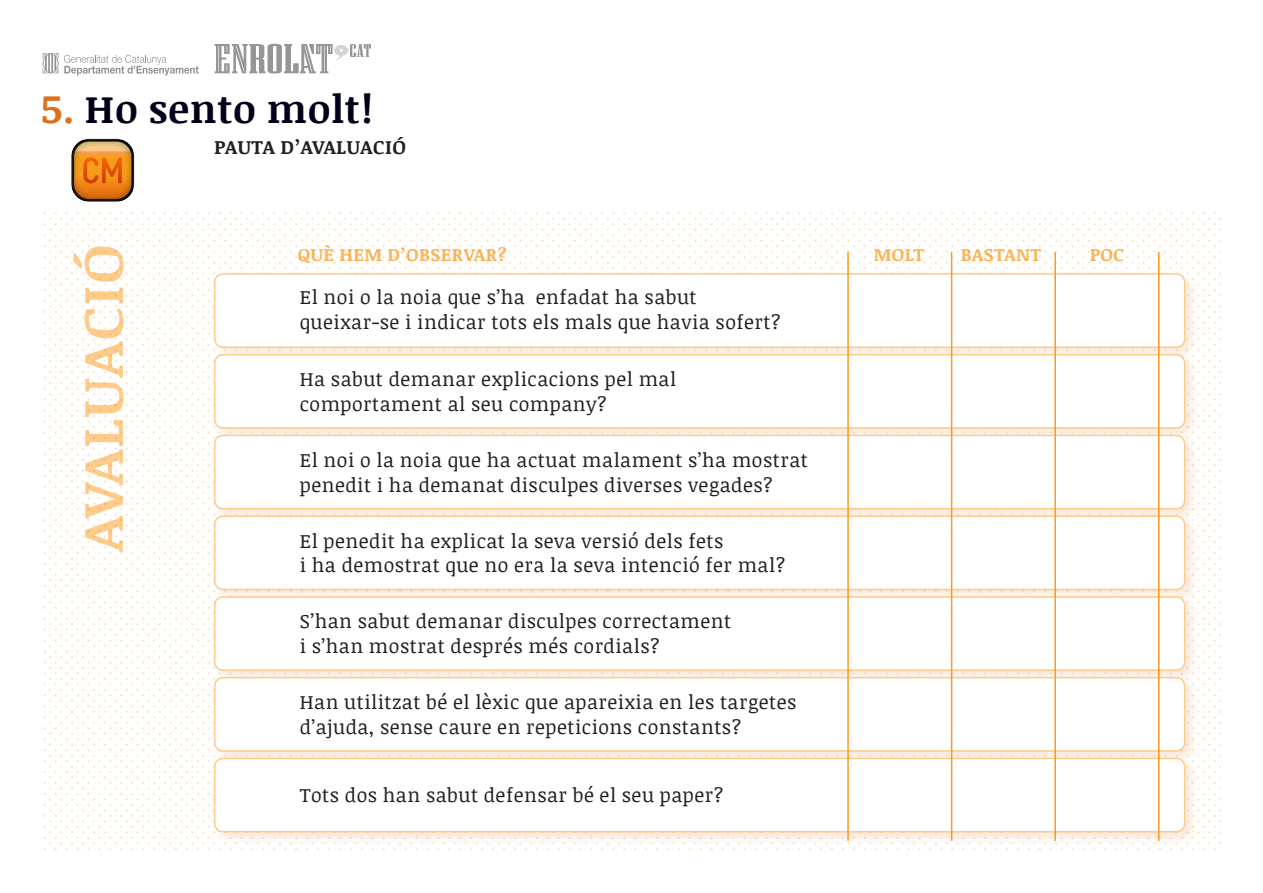
<style>
.page{position:relative;width:1263px;height:893px;background:#fff}
.page>*{position:absolute;margin:0;border:0;box-sizing:border-box;transform-origin:0 0}
.t1{font:700 57px "Noticia Text";letter-spacing:.025em;color:#fdcb8a}
.TITOL_FITXA{font:700 39px "Noticia Text";letter-spacing:.025em;color:#000119}
.Cos_de_Text{font:19.5px/24.6px "Noticia Text";letter-spacing:.025em;color:#231f20}
.Cos_de_Text-2{font:700 19.5px "Noticia Text";letter-spacing:.025em;color:#231f20}
.Cos_de_Text-3{font:700 18px "Noticia Text";letter-spacing:.025em;color:#fbb256}
.s1{font-size:40.5px;color:#dd6e1c}
</style>
<div class="page">
<img style="left:43px;top:213px;width:1177px;height:637px">
<div style="left:212px;top:271px;width:987px;height:576px;background:#dd6e1c;opacity:.15"></div>
<div style="left:215px;top:274px;width:969px;height:73px;background:#fff;border-radius:9px"></div>
<div style="left:214px;top:273px;width:971px;height:75px;border:2px solid #fdcb8a;border-radius:9px"></div>
<div style="left:215px;top:355px;width:969px;height:73px;background:#fff;border-radius:9px"></div>
<div style="left:214px;top:354px;width:971px;height:75px;border:2px solid #fdcb8a;border-radius:9px"></div>
<div style="left:215px;top:435px;width:969px;height:74px;background:#fff;border-radius:9px"></div>
<div style="left:214px;top:435px;width:971px;height:74px;border:2px solid #fdcb8a;border-radius:9px"></div>
<div style="left:215px;top:516px;width:969px;height:73px;background:#fff;border-radius:9px"></div>
<div style="left:214px;top:515px;width:971px;height:75px;border:2px solid #fdcb8a;border-radius:9px"></div>
<div style="left:215px;top:678px;width:969px;height:73px;background:#fff;border-radius:9px"></div>
<div style="left:214px;top:677px;width:971px;height:75px;border:2px solid #fdcb8a;border-radius:9px"></div>
<div style="left:215px;top:597px;width:969px;height:73px;background:#fff;border-radius:9px"></div>
<div style="left:214px;top:596px;width:971px;height:75px;border:2px solid #fdcb8a;border-radius:9px"></div>
<div style="left:215px;top:758px;width:969px;height:74px;background:#fff;border-radius:9px"></div>
<div style="left:214px;top:758px;width:971px;height:74px;border:2px solid #fdcb8a;border-radius:9px"></div>
<hr style="left:1158px;top:252px;width:1px;height:589px;background:#f89c1c">
<hr style="left:1054px;top:252px;width:2px;height:589px;background:#f89c1c">
<hr style="left:951px;top:252px;width:1px;height:589px;background:#f89c1c">
<hr style="left:847px;top:252px;width:2px;height:589px;background:#f89c1c">
<div style="left:71px;top:139px;width:63px;height:63px;border:3px solid #231f20;border-radius:16px"></div>
<div style="left:72px;top:141px;width:60px;height:60px;background:#121110;border-radius:16px"></div>
<svg style="left:73px;top:140px;width:60px;height:60px;background:#d2812c"></svg>
<svg style="left:43px;top:53px;width:156px;height:22px"></svg>
<svg style="left:215px;top:44px;width:156px;height:30px"></svg>
<p class="TITOL_FITXA" style="left:41px;top:81px;width:333px"><span class="s1">5.</span> Ho sento molt!</p>
<p class="Cos_de_Text-2" style="left:214px;top:133px;width:193px">PAUTA D’AVALUACIÓ</p>
<h1 class="t1" style="left:62px;top:551px;width:308px;rotate:-90deg">AVALUACIÓ</h1>
<p class="Cos_de_Text-3" style="left:298px;top:241px;width:210px">QUÈ HEM D’OBSERVAR?</p>
<p class="Cos_de_Text-3" style="left:874px;top:241px;width:52px">MOLT</p>
<p class="Cos_de_Text-3" style="left:961px;top:241px;width:82px">BASTANT</p>
<p class="Cos_de_Text-3" style="left:1090px;top:241px;width:36px">POC</p>
<p class="Cos_de_Text" style="left:300px;top:284px;width:482px">El noi o la noia que s’ha enfadat ha sabut queixar-se i indicar tots els mals que havia sofert?</p>
<p class="Cos_de_Text" style="left:300px;top:366px;width:378px">Ha sabut demanar explicacions pel mal comportament al seu company?</p>
<p class="Cos_de_Text" style="left:300px;top:447px;width:510px">El noi o la noia que ha actuat malament s’ha mostrat penedit i ha demanat disculpes diverses vegades?</p>
<p class="Cos_de_Text" style="left:300px;top:528px;width:487px">El penedit ha explicat la seva versió dels fets<br>i ha demostrat que no era la seva intenció fer mal?</p>
<p class="Cos_de_Text" style="left:300px;top:608px;width:433px">S’han sabut demanar disculpes correctament i s’han mostrat després més cordials?</p>
<p class="Cos_de_Text" style="left:300px;top:689px;width:498px">Han utilitzat bé el lèxic que apareixia en les targetes d’ajuda, sense caure en repeticions constants?</p>
<p class="Cos_de_Text" style="left:300px;top:782px;width:425px">Tots dos han sabut defensar bé el seu paper?</p>
</div>
